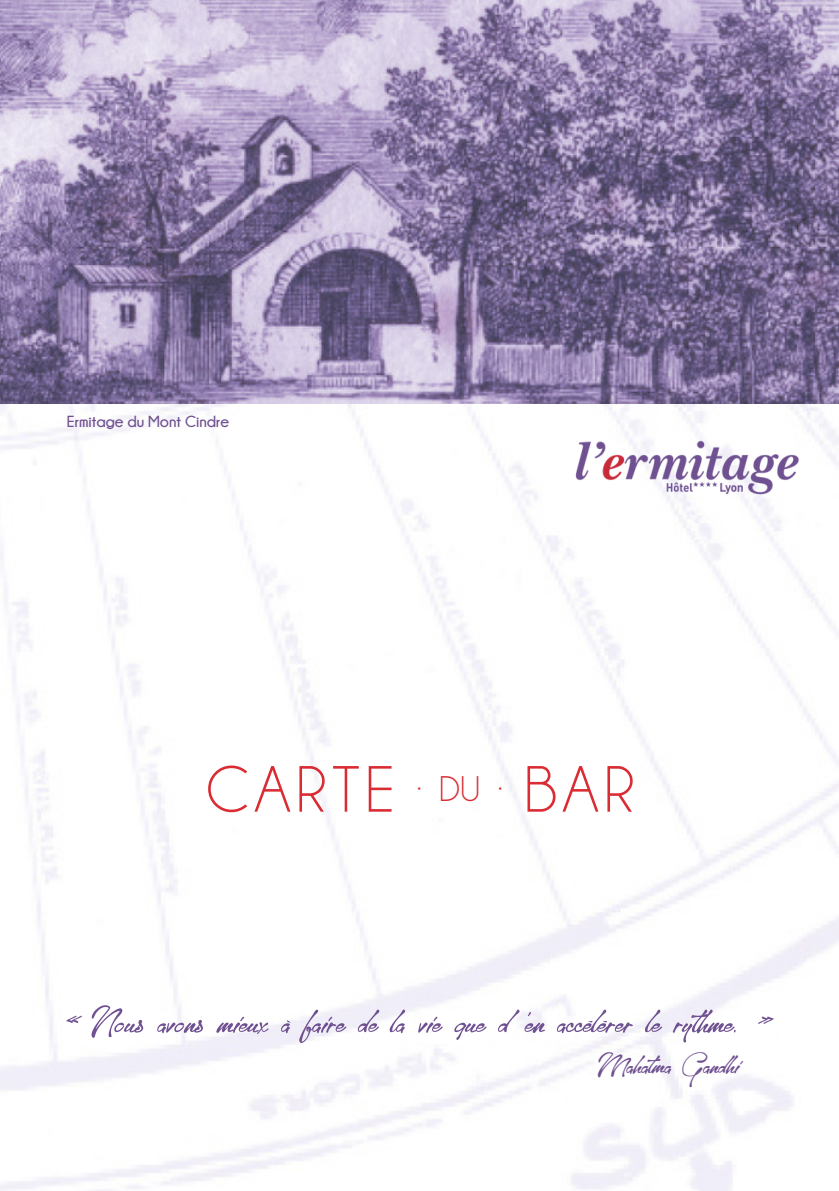
<style>
.page{position:relative;width:839px;height:1191px;background:#fff}
.page>*{position:absolute;margin:0;border:0;box-sizing:border-box;transform-origin:0 0}
.t1{font:66px "Champagne Limousines";letter-spacing:.08em;color:#da2c33}
.t2{font:54px "Sanctuary Playground";color:#6f5091}
.t3{font:54px "Brev Script Personal Use";color:#6f5091}
.t4{font:42px "Sanctuary Playground";color:#6f5091}
.t5{font:36px "Champagne Limousines";color:#da2c33}
.t6{font:700 16px "Champagne Limousines";color:#6f5091}
</style>
<div class="page">
<img style="left:575px;top:416px;width:242px;height:103px">
<img style="left:0;top:0;width:838px;height:404px">
<p class="t6" style="left:67px;top:412px;width:164px">Ermitage du Mont Cindre</p>
<p class="t1" style="left:206px;top:757px;width:191px">CARTE</p>
<p class="t5" style="left:417px;top:771px;width:87px">· DU ·</p>
<p class="t1" style="left:524px;top:757px;width:112px">BAR</p>
<p class="t2" style="left:90px;top:990px;width:648px">Nous avons mieux à faire de la vie que d’en accélérer le rythme.</p>
<p class="t4" style="left:597px;top:1040px;width:144px">Mahatma Gandhi</p>
<p class="t3" style="left:63px;top:977px;width:24px">«</p>
<p class="t3" style="left:754px;top:977px;width:24px">»</p>
</div>
